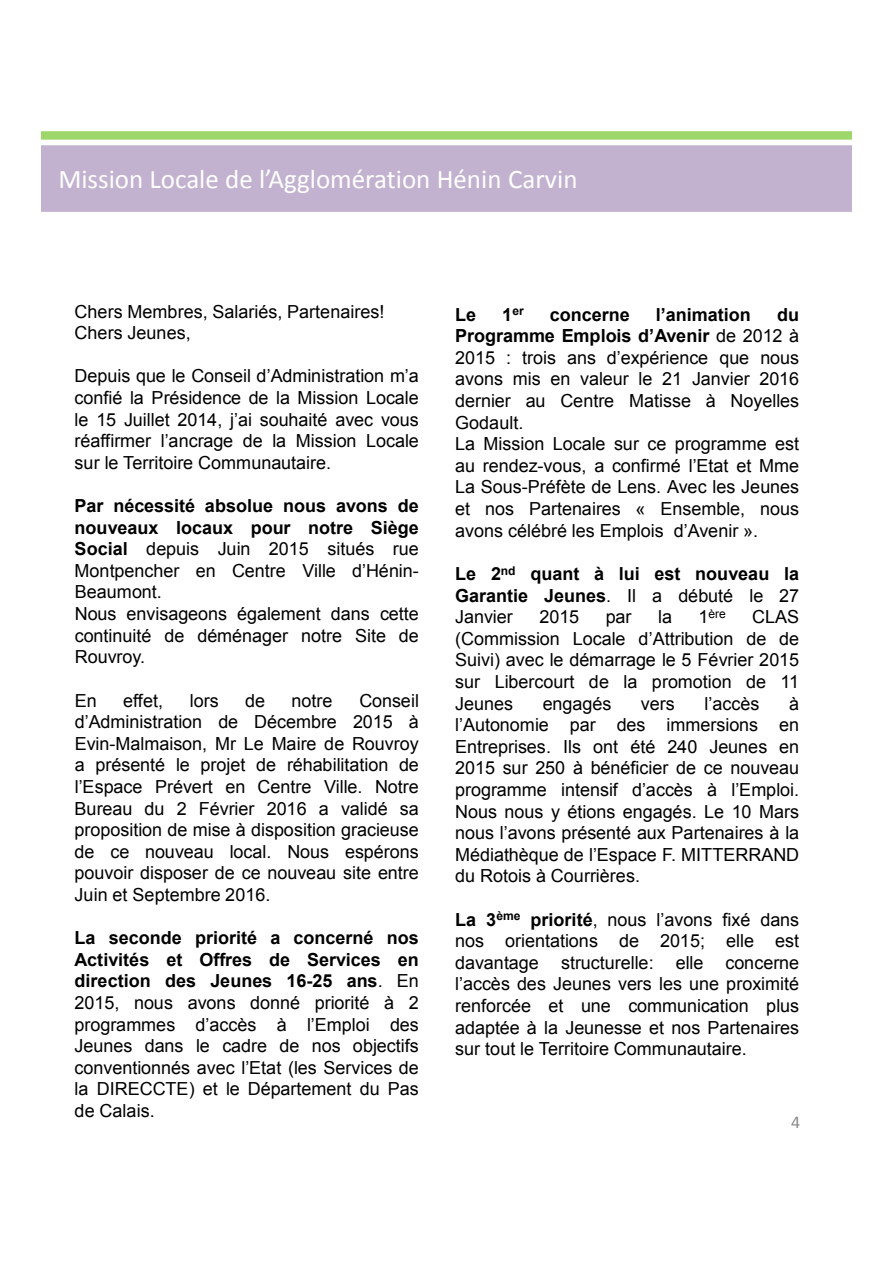
<style>
.page{position:relative;width:893px;height:1263px;background:#fff}
.page>*{position:absolute;margin:0;border:0;box-sizing:border-box;transform-origin:0 0}
.t1{font:27px "Calibri";color:#fff}
.t2{font:18px/21.6px "Arial";color:#000;text-align:justify}
.t3{font:700 18px/21.6px "Arial";color:#000;text-align:justify}
.t4{font:700 18px "Arial";color:#000}
.t5{font:18px "Arial";color:#000}
.t6{font:18px "Calibri";color:#898989}
.t7{font:12px "Arial";color:#000}
.t8{font:700 12px "Arial";color:#000}
.s1{font-style:inherit}
.s2{font-weight:700}
.s3{font-size:18px}
.s4{font-weight:400}
</style>
<div class="page">
<div style="left:41px;top:145px;width:810px;height:67px;background:#c2b2d0"></div>
<svg style="left:41px;top:131px;width:810px;height:9px;background:#a2d871"></svg>
<h1 class="t1" style="left:58px;top:160px;width:521px">Mission Locale de l’Agglomération Hénin Carvin</h1>
<p class="t2" style="left:75px;top:301px;width:311px">Chers Membres, Salariés, Partenaires!<br>Chers Jeunes,</p>
<p class="t2" style="left:75px;top:365px;width:346px">Depuis que le Conseil <span class="s1">d’Administration m’a </span>confié la Présidence de la Mission Locale le 15 Juillet 2014, <span class="s1">j’ai</span> souhaité avec vous réaffirmer <span class="s1">l’ancrage</span> de la Mission Locale sur le Territoire Communautaire.</p>
<p class="t2" style="left:75px;top:495px;width:346px;text-align:left"><span class="s2">Par nécessité absolue nous avons de nouveaux locaux pour notre Siège<br>Social</span> depuis Juin 2015 situés rue<br>Montpencher en Centre Ville <span class="s1">d’Hénin</span>-<br>Beaumont.<br>Nous envisageons également dans cette continuité de déménager notre Site de<br>Rouvroy.</p>
<p class="t2" style="left:75px;top:690px;width:24px">En</p>
<p class="t2" style="left:123px;top:690px;width:41px">effet,</p>
<p class="t2" style="left:190px;top:690px;width:30px">lors</p>
<p class="t2" style="left:245px;top:690px;width:21px">de</p>
<p class="t2" style="left:292px;top:690px;width:42px">notre</p>
<p class="t2" style="left:75px;top:690px;width:346px;text-indent:285px">Conseil <span class="s1">d’Administration</span> de Décembre 2015 à Evin-Malmaison, Mr Le Maire de Rouvroy a présenté le projet de réhabilitation de <span class="s1">l’Espace</span> Prévert en Centre Ville. Notre Bureau du 2 Février 2016 a validé sa proposition de mise à disposition gracieuse de ce nouveau local. Nous espérons pouvoir disposer de ce nouveau site entre Juin et Septembre 2016.</p>
<p class="t2" style="left:75px;top:927px;width:346px"><span class="s2">La seconde priorité a concerné nos Activités et Offres de Services en direction des Jeunes 16-25 ans</span>. En 2015, nous avons donné priorité à 2 programmes <span class="s1">d’accès</span> à <span class="s1">l’Emploi</span> des Jeunes dans le cadre de nos objectifs conventionnés avec <span class="s1">l’Etat</span> (les Services de la DIRECCTE) et le Département du Pas de Calais.</p>
<p class="t3" style="left:455px;top:304px;width:22px">Le</p>
<p class="t8" style="left:502px;top:303px;width:23px"><span class="s3">1</span>er</p>
<p class="t3" style="left:550px;top:304px;width:82px">concerne</p>
<p class="t4" style="left:656px;top:302px;width:97px">l’animation</p>
<p class="t2" style="left:455px;top:304px;width:346px;text-align:left;text-indent:322px"><span class="s2">du<br>Programme Emplois</span> <span class="s2">d’Avenir</span> de 2012 à<br>2015 : trois ans <span class="s1">d’expérience</span> que nous avons mis en valeur le 21 Janvier 2016 dernier au Centre Matisse à Noyelles<br>Godault.<br>La Mission Locale sur ce programme est au rendez-vous, a confirmé <span class="s1">l’Etat</span> et Mme<br>La Sous-Préfète de Lens. Avec les Jeunes et nos Partenaires « Ensemble, nous avons célébré les Emplois <span class="s1">d’Avenir</span> ».</p>
<p class="t3" style="left:455px;top:563px;width:345px">Le 2<sup>nd</sup> quant à lui est nouveau la Garantie Jeunes<span class="s4">. Il a débuté le 27<br>Janvier</span></p>
<p class="t2" style="left:539px;top:606px;width:41px">2015</p>
<p class="t2" style="left:606px;top:606px;width:27px">par</p>
<p class="t2" style="left:658px;top:606px;width:15px">la</p>
<p class="t7" style="left:698px;top:606px;width:29px"><span class="s3">1</span>ère</p>
<p class="t2" style="left:455px;top:606px;width:345px;text-indent:297px">CLAS (Commission Locale <span class="s1">d’Attribution</span> de de Suivi) avec le démarrage le 5 Février 2015 sur Libercourt de la promotion de 11<br>Jeunes</p>
<p class="t2" style="left:543px;top:693px;width:70px">engagés</p>
<p class="t2" style="left:641px;top:693px;width:35px">vers</p>
<p class="t5" style="left:705px;top:691px;width:57px">l’accès</p>
<p class="t2" style="left:455px;top:693px;width:346px;text-indent:334px">à <span class="s1">l’Autonomie</span> par des immersions en Entreprises. Ils ont été 240 Jeunes en 2015 sur 250 à bénéficier de ce nouveau programme intensif <span class="s1">d’accès</span> à <span class="s1">l’Emploi</span>.<br>Nous nous y étions engagés. Le 10 Mars nous <span class="s1">l’avons</span> présenté aux Partenaires à la Médiathèque de <span class="s1">l’Espace</span> F. MITTERRAND du Rotois à Courrières.</p>
<p class="t2" style="left:455px;top:909px;width:346px"><span class="s2">La 3</span><sup>ème</sup> <span class="s2">priorité</span>, nous <span class="s1">l’avons</span> fixé dans nos orientations de 2015; elle est davantage structurelle: elle concerne <span class="s1">l’accès</span> des Jeunes vers les une proximité renforcée et une communication plus adaptée à la Jeunesse et nos Partenaires sur tout le Territoire Communautaire.</p>
<p class="t6" style="left:791px;top:1109px;width:11px">4</p>
</div>
